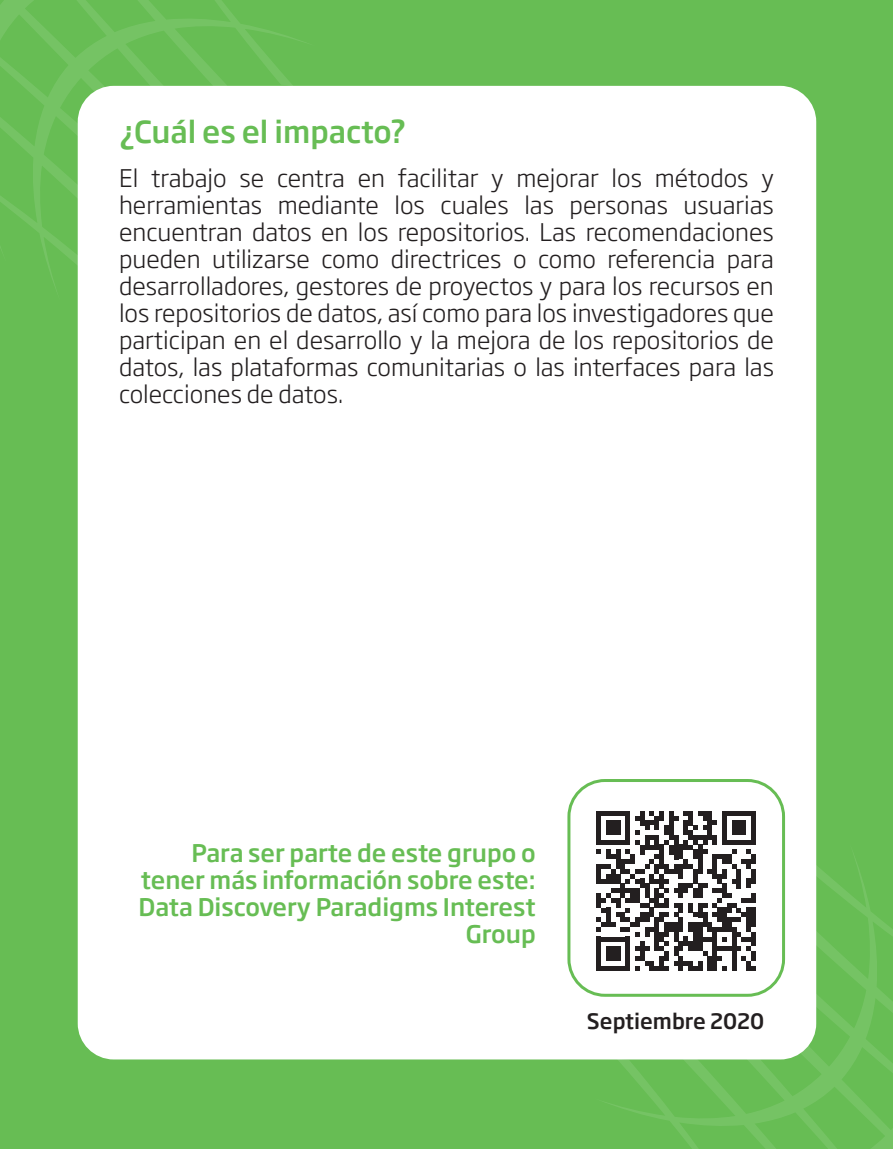
<style>
.page{position:relative;width:893px;height:1149px;background:#fff}
.page>*{position:absolute;margin:0;border:0;box-sizing:border-box;transform-origin:0 0}
.t1{font:500 30px "Soho Gothic Pro";color:#67bd54}
.t2{font:300 24px/27px "Soho Gothic Pro";color:#231f20;text-align:justify}
.t3{font:500 24px/27px "Soho Gothic Pro";color:#67bd54;text-align:right}
.t4{font:500 21px "Soho Gothic Pro";color:#231f20}
</style>
<div class="page">
<div style="left:0;top:0;width:893px;height:1148px;background:#67bd54"></div>
<div style="left:78px;top:86px;width:738px;height:973px;background:#fff;border-radius:36px"></div>
<div style="left:567px;top:778px;width:218px;height:218px;border:3px solid #67bd54;border-radius:36px"></div>
<svg style="left:0;top:1px;width:316px;height:301px"></svg>
<svg style="left:594px;top:842px;width:299px;height:306px"></svg>
<svg style="left:596px;top:811px;width:160px;height:159px"></svg>
<p class="t1" style="left:119px;top:108px;width:289px">¿Cuál es el impacto?</p>
<p class="t2" style="left:119px;top:163px;width:656px">El trabajo se centra en facilitar y mejorar los métodos y herramientas mediante los cuales las personas usuarias encuentran datos en los repositorios. Las recomendaciones pueden utilizarse como directrices o como referencia para desarrolladores, gestores de proyectos y para los recursos en los repositorios de datos, así como para los investigadores que participan en el desarrollo y la mejora de los repositorios de datos, las plataformas comunitarias o las interfaces para las colecciones de datos.</p>
<p class="t3" style="left:138px;top:837px;width:399px">Para ser parte de este grupo o tener más información sobre este:<br>Data Discovery Paradigms Interest<br>Group</p>
<p class="t4" style="left:587px;top:1003px;width:179px">Septiembre 2020</p>
</div>
